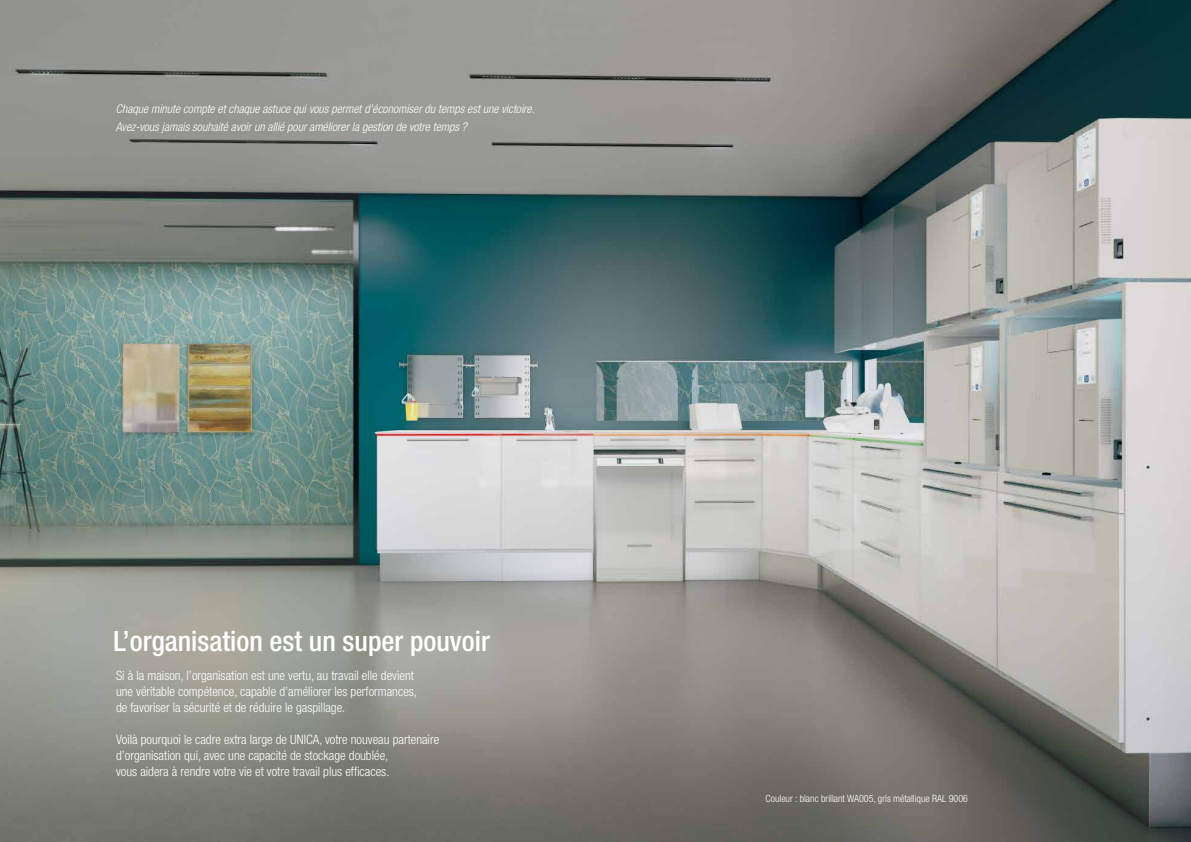
<style>
.page{position:relative;width:1191px;height:842px;background:#fff}
.page>*{position:absolute;margin:0;border:0;box-sizing:border-box;transform-origin:0 0}
.t1{font:500 condensed 28px "Helvetica Neue LT Pro";color:#fff}
.t2{font:300 condensed 13px/16px "Helvetica Neue LT Pro";color:#fff}
.t3{font:italic 300 condensed 12px/18px "Helvetica Neue LT Pro";color:#fff}
.t4{font:300 condensed 10px "Helvetica Neue LT Pro";color:#fff}
</style>
<div class="page">
<img style="left:0;top:0;width:1191px;height:842px">
<p class="t3" style="left:116px;top:100px;width:420px">Chaque minute compte et chaque astuce qui vous permet d’économiser du temps est une victoire.<br>Avez-vous jamais souhaité avoir un allié pour améliorer la gestion de votre temps ?</p>
<h1 class="t1" style="left:114px;top:625px;width:378px">L’organisation est un super pouvoir</h1>
<p class="t2" style="left:116px;top:667px;width:302px">Si à la maison, l’organisation est une vertu, au travail elle devient une véritable compétence, capable d’améliorer les performances, de favoriser la sécurité et de réduire le gaspillage.</p>
<p class="t2" style="left:116px;top:731px;width:325px">Voilà pourquoi le cadre extra large de UNICA, votre nouveau partenaire d’organisation qui, avec une capacité de stockage doublée,<br>vous aidera à rendre votre vie et votre travail plus efficaces.</p>
<p class="t4" style="left:765px;top:793px;width:204px">Couleur : blanc brillant WA005, gris métallique RAL 9006</p>
</div>
